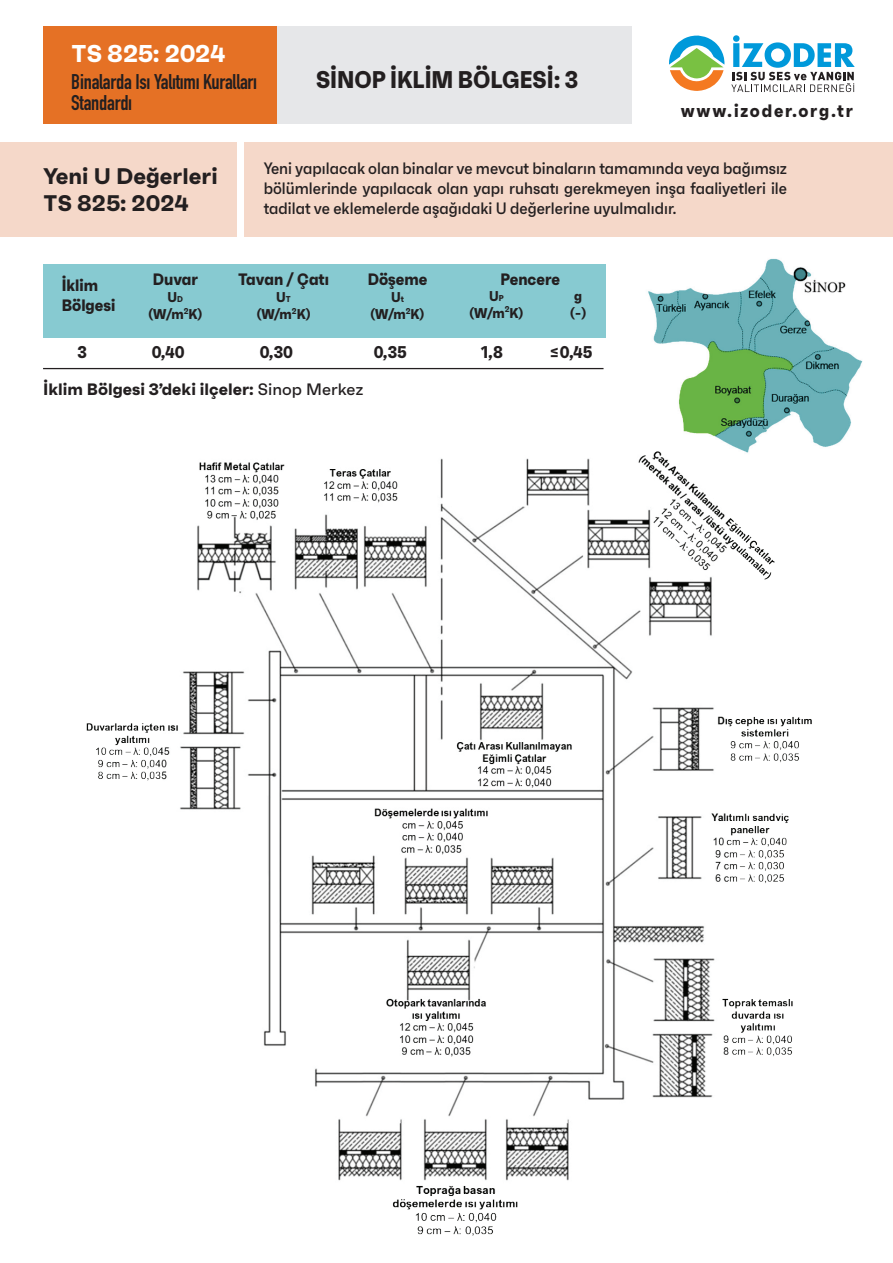
<style>
.page{position:relative;width:893px;height:1263px;background:#fff}
.page>*{position:absolute;margin:0;border:0;box-sizing:border-box;transform-origin:0 0}
.t1{font:700 24.3px "Faktum";color:#fff}
.t2{font:700 24.15px "Faktum Con";color:#231f20}
.t3{font:700 22.5px/27px "Faktum";color:#231f20}
.t4{font:700 21px/21px "DIN Condensed";letter-spacing:-.01em;color:#231f20}
.t5{font:700 18px "Faktum Con";letter-spacing:.1em;color:#231f20}
.t6{font:700 16.95px "Faktum Con";color:#231f20}
.t7{font:500 16.5px/19.8px "Faktum Con";color:#231f20;text-align:justify}
.t8{font:700 16.5px/19.8px "Faktum Con";color:#231f20}
.t9{font:700 16.5px "Faktum";color:#231f20}
.t10{font:700 14.1px/17px "Faktum Con";color:#231f20;text-align:center}
.s1{font-size:8.55px}
.s2{font-weight:500}
</style>
<div class="page">
<div style="left:43px;top:264px;width:562px;height:73px;background:#87cad1"></div>
<div style="left:0;top:142px;width:237px;height:94px;background:#f5d8c9"></div>
<div style="left:244px;top:142px;width:649px;height:95px;background:#f5d8c9"></div>
<div style="left:43px;top:26px;width:588px;height:98px;background:#e6e7e9"></div>
<div style="left:43px;top:26px;width:234px;height:98px;background:#e57125"></div>
<hr style="left:43px;top:368px;width:560px;height:1px;background:#231f20">
<img style="left:648px;top:258px;width:215px;height:188px">
<svg style="left:669px;top:35px;width:56px;height:56px"></svg>
<svg style="left:731px;top:35px;width:124px;height:57px"></svg>
<img style="left:86px;top:433px;width:746px;height:803px">
<h1 class="t1" style="left:71px;top:38px;width:156px">TS 825: 2024</h1>
<p class="t4" style="left:71px;top:71px;width:187px">Binalarda Isı Yalıtımı Kuralları<br>Standardı</p>
<h2 class="t2" style="left:316px;top:64px;width:264px">SİNOP İKLİM BÖLGESİ: 3</h2>
<p class="t5" style="left:681px;top:99px;width:174px">www.izoder.org.tr</p>
<h3 class="t3" style="left:43px;top:162px;width:176px">Yeni U Değerleri<br>TS 825: 2024</h3>
<p class="t7" style="left:264px;top:158px;width:525px">Yeni yapılacak olan binalar ve mevcut binaların tamamında veya bağımsız bölümlerinde yapılacak olan yapı ruhsatı gerekmeyen inşa faaliyetleri ile tadilat ve eklemelerde aşağıdaki U değerlerine uyulmalıdır.</p>
<p class="t8" style="left:62px;top:275px;width:55px">İklim<br>Bölgesi</p>
<p class="t8" style="left:153px;top:269px;width:47px">Duvar</p>
<p class="t10" style="left:148px;top:289px;width:56px">U<span class="s1">D </span>(W/m<sup>2</sup>K)</p>
<p class="t8" style="left:238px;top:269px;width:93px">Tavan / Çatı</p>
<p class="t10" style="left:256px;top:289px;width:56px">U<span class="s1">T </span>(W/m<sup>2</sup>K)</p>
<p class="t8" style="left:368px;top:269px;width:61px">Döşeme</p>
<p class="t10" style="left:370px;top:289px;width:56px">U<span class="s1">t </span>(W/m<sup>2</sup>K)</p>
<p class="t8" style="left:500px;top:269px;width:61px">Pencere</p>
<p class="t10" style="left:469px;top:287px;width:56px">U<span class="s1">P </span>(W/m<sup>2</sup>K)</p>
<p class="t10" style="left:570px;top:287px;width:18px">g (-)</p>
<p class="t6" style="left:77px;top:341px;width:11px">3</p>
<p class="t6" style="left:152px;top:341px;width:34px">0,40</p>
<p class="t6" style="left:260px;top:341px;width:35px">0,30</p>
<p class="t6" style="left:374px;top:341px;width:34px">0,35</p>
<p class="t6" style="left:481px;top:341px;width:23px">1,8</p>
<p class="t6" style="left:550px;top:341px;width:44px">≤0,45</p>
<p class="t9" style="left:43px;top:379px;width:322px">İklim Bölgesi 3’deki ilçeler: <span class="s2">Sinop Merkez</span></p>
</div>
